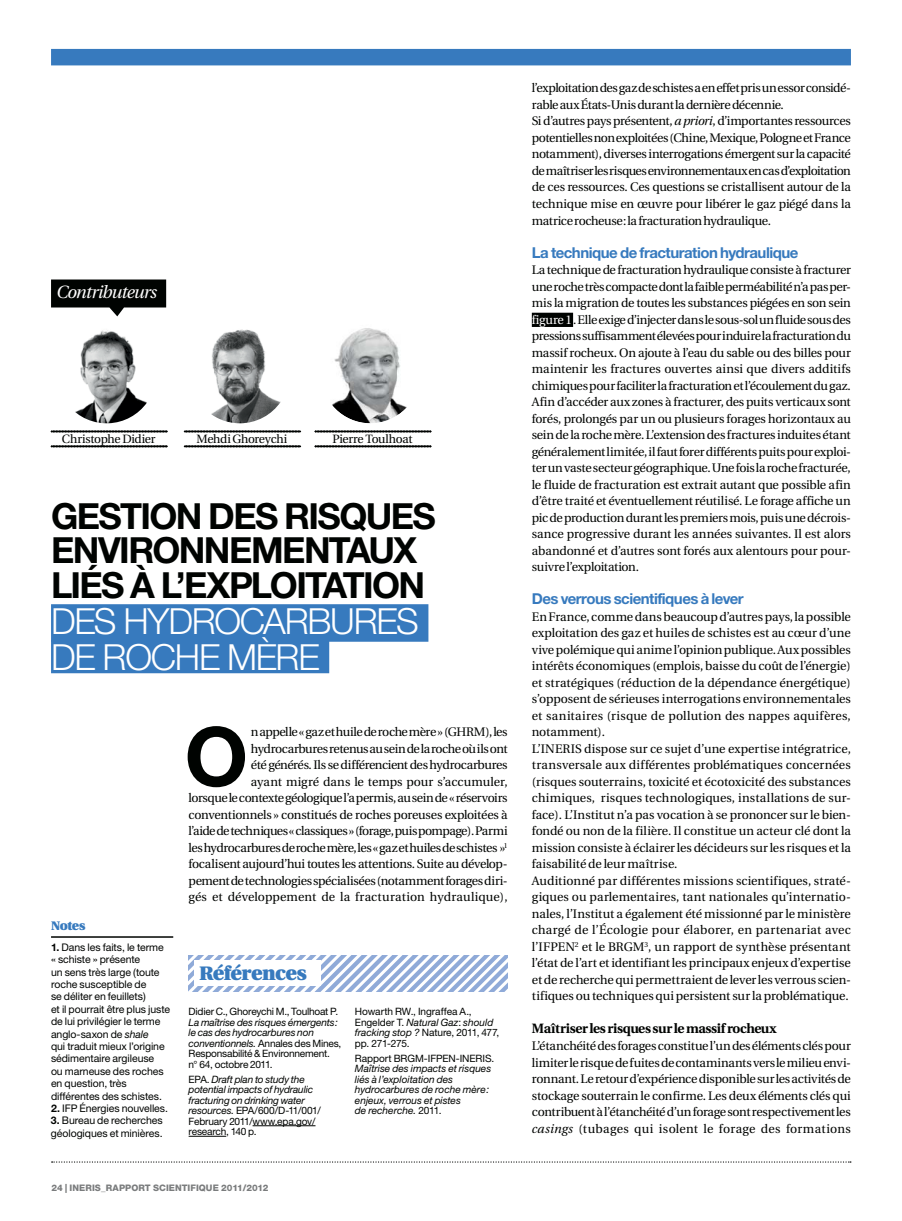
<style>
.page{position:relative;width:902px;height:1221px;background:#fff}
.page>*{position:absolute;margin:0;border:0;box-sizing:border-box;transform-origin:0 0}
.t1{font:700 81.75px "Helvetica Neue CE";color:#000301}
.t2{font:700 36px/34.5px "Helvetica Neue";letter-spacing:-.045em;color:#000301}
.t3{font:300 36px/36px "Helvetica Neue";letter-spacing:-.035em;color:#fff}
.t4{font:900 19.5px "Utopia";letter-spacing:-.03em;color:#377abe}
.t5{font:italic 17.7px "Utopia";letter-spacing:-.05em;color:#fff}
.t6{font:700 15px "Helvetica Neue";letter-spacing:-.035em;color:#377abe}
.t7{font:700 13.5px "Utopia";letter-spacing:-.025em;color:#000301}
.t8{font:12.3px/16.5px "Utopia";letter-spacing:-.01em;color:#000301;text-align:justify}
.t9{font:12.3px/16.5px "Utopia";letter-spacing:-.03em;color:#000301;text-align:right}
.t10{font:900 12.3px "Utopia";letter-spacing:-.03em;color:#377abe}
.t11{font:12px "Utopia";letter-spacing:-.025em;color:#000301}
.t12{font:10.5px/12.5px "Helvetica Neue CE";letter-spacing:-.01em;color:#000301}
.t13{font:italic 10.2px/10.5px "Helvetica Neue CE";letter-spacing:-.01em;color:#000301}
.t14{font:10.2px/10.5px "Helvetica Neue";letter-spacing:-.02em;color:#000301}
.t15{font:800 9px "Helvetica Neue";letter-spacing:.005em;color:#7a7c7d}
.s1{font-family:"Helvetica Neue";font-weight:700}
.s2{font-style:italic}
.s3{font-family:"Helvetica Neue CE";font-style:italic}
.s4{font-family:"Helvetica Neue";font-style:normal}
.s5{color:#fff}
</style>
<div class="page">
<svg style="left:52px;top:1161px;width:798px;height:1px"></svg>
<div style="left:51px;top:49px;width:799px;height:16px;background:#377abe"></div>
<img style="left:75px;top:330px;width:72px;height:93px">
<img style="left:211px;top:329px;width:70px;height:94px">
<img style="left:321px;top:324px;width:99px;height:99px;border-radius:50%">
<svg style="left:51px;top:430px;width:116px;height:2px"></svg>
<svg style="left:184px;top:430px;width:117px;height:2px"></svg>
<svg style="left:315px;top:430px;width:116px;height:2px"></svg>
<svg style="left:51px;top:445px;width:116px;height:2px"></svg>
<svg style="left:184px;top:445px;width:117px;height:2px"></svg>
<svg style="left:315px;top:445px;width:116px;height:2px"></svg>
<div style="left:51px;top:604px;width:377px;height:37px;background:#377abe"></div>
<div style="left:51px;top:640px;width:278px;height:33px;background:#377abe"></div>
<svg style="left:51px;top:279px;width:115px;height:37px"></svg>
<div style="left:531px;top:313px;width:42px;height:14px;background:#000301"></div>
<hr style="left:252px;top:1125px;width:63px;height:1px;background:#000301">
<hr style="left:189px;top:1135px;width:37px;height:1px;background:#000301">
<hr style="left:51px;top:936px;width:122px;height:1px;background:#000301">
<svg style="left:189px;top:955px;width:318px;height:36px"></svg>
<div style="left:195px;top:960px;width:126px;height:25px;background:#fff"></div>
<h3 class="t5" style="left:56px;top:285px;width:102px">Contributeurs</h3>
<p class="t11" style="left:62px;top:434px;width:95px">Christophe Didier</p>
<p class="t11" style="left:196px;top:434px;width:92px">Mehdi Ghoreychi</p>
<p class="t11" style="left:332px;top:434px;width:82px">Pierre Toulhoat</p>
<h2 class="t2" style="left:51px;top:502px;width:386px">GESTION DES RISQUES<br>ENVIRONNEMENTAUX<br>LIÉS À L’EXPLOITATION</h2>
<h2 class="t3" style="left:51px;top:606px;width:369px">DES HYDROCARBURES<br>DE ROCHE MÈRE</h2>
<p class="t10" style="left:51px;top:921px;width:36px">Notes</p>
<p class="t12" style="left:51px;top:942px;width:121px"><span class="s1">1.</span> Dans les faits, le terme « schiste » présente<br>un sens très large (toute roche susceptible de<br>se déliter en feuillets)<br>et il pourrait être plus juste de lui privilégier le terme anglo-saxon de <span class="s2">shale<br></span>qui traduit mieux l’origine sédimentaire argileuse<br>ou marneuse des roches en question, très différentes des schistes.</p>
<p class="t12" style="left:51px;top:1103px;width:118px"><span class="s1">2.</span> IFP Énergies nouvelles.</p>
<p class="t12" style="left:51px;top:1115px;width:113px"><span class="s1">3.</span> Bureau de recherches géologiques et minières.</p>
<h1 class="t1" style="left:184px;top:727px;width:65px">O</h1>
<p class="t9" style="left:188px;top:725px;width:320px">n appelle « gaz et huile de roche mère » (GHRM), les hydrocarbures retenus au sein de la roche où ils ont<br>été générés. Ils se différencient des hydrocarbures<br>ayant migré dans le temps pour s’accumuler,<br>lorsque le contexte géologique l’a permis, au sein de « réservoirs conventionnels » constitués de roches poreuses exploitées à l’aide de techniques « classiques » (forage, puis pompage). Parmi les hydrocarbures de roche mère, les « gaz et huiles de schistes »<sup>1 </sup>focalisent aujourd’hui toutes les attentions. Suite au dévelop&shy;pement de technologies spécialisées (notamment forages diri&shy;gés et développement de la fracturation hydraulique),</p>
<h3 class="t4" style="left:199px;top:965px;width:109px">Références</h3>
<p class="t14" style="left:189px;top:1007px;width:151px">Didier C., Ghoreychi M., Toulhoat P.</p>
<p class="t13" style="left:189px;top:1018px;width:151px">La maîtrise des risques émergents : le cas des hydrocarbures non</p>
<p class="t14" style="left:189px;top:1038px;width:154px"><span class="s3">conventionnels.</span> Annales des Mines,<br>Responsabilité &amp; Environnement. n° 64, octobre 2011.</p>
<p class="t13" style="left:189px;top:1074px;width:126px"><span class="s4">EPA.</span> Draft plan to study the potential impacts of hydraulic fracturing on drinking water</p>
<p class="t14" style="left:189px;top:1106px;width:134px"><span class="s3">resources.</span> EPA/600/D-11/001/<br>February 2011/www.epa.gov/ research, 140 p.</p>
<p class="t14" style="left:355px;top:1007px;width:118px">Howarth RW., Ingraffea A.,</p>
<p class="t13" style="left:355px;top:1018px;width:140px"><span class="s4">Engelder T.</span> Natural Gaz<span class="s4">:</span> should</p>
<p class="t14" style="left:355px;top:1028px;width:146px"><span class="s3">fracking stop ?</span> Nature, 2011, 477, pp. 271-275.</p>
<p class="t14" style="left:355px;top:1053px;width:141px">Rapport BRGM-IFPEN-INERIS.</p>
<p class="t13" style="left:355px;top:1064px;width:138px">Maîtrise des impacts et risques liés à l’exploitation des hydrocarbures de roche mère : enjeux, verrous et pistes<br>de recherche. <span class="s4">2011.</span></p>
<p class="t15" style="left:51px;top:1184px;width:218px">24 | INERIS_RAPPORT SCIENTIFIQUE 2011/2012</p>
<p class="t9" style="left:531px;top:81px;width:320px;text-align:left">l’exploitation des gaz de schistes a en effet pris un essor considé&shy;rable aux États-Unis durant la dernière décennie.<br>Si d’autres pays présentent, <span class="s2">a priori</span>, d’importantes ressources potentielles non exploitées (Chine, Mexique, Pologne et France notamment), diverses interrogations émergent sur la capacité de maîtriser les risques environnementaux en cas d’exploitation de ces ressources. Ces questions se cristallisent autour de la technique mise en œuvre pour libérer le gaz piégé dans la matrice rocheuse : la fracturation hydraulique.</p>
<p class="t6" style="left:531px;top:247px;width:268px">La technique de fracturation hydraulique</p>
<p class="t8" style="left:531px;top:263px;width:320px">La technique de fracturation hydraulique consiste à fracturer une roche très compacte dont la faible perméabilité n’a pas per&shy;mis la migration de toutes les substances piégées en son sein <span class="s5">figure 1</span> . Elle exige d’injecter dans le sous-sol un fluide sous des pressions suffisamment élevées pour induire la fracturation du massif rocheux. On ajoute à l’eau du sable ou des billes pour maintenir les fractures ouvertes ainsi que divers additifs chimiques pour faciliter la fracturation et l’écoulement du gaz.<br>Afin d’accéder aux zones à fracturer, des puits verticaux sont forés, prolongés par un ou plusieurs forages horizontaux au sein de la roche mère. L’extension des fractures induites étant généralement limitée, il faut forer différents puits pour exploi&shy;ter un vaste secteur géographique. Une fois la roche fracturée, le fluide de fracturation est extrait autant que possible afin d’être traité et éventuellement réutilisé. Le forage affiche un pic de production durant les premiers mois, puis une décrois&shy;sance progressive durant les années suivantes. Il est alors abandonné et d’autres sont forés aux alentours pour pour&shy;suivre l’exploitation.</p>
<p class="t6" style="left:531px;top:593px;width:213px">Des verrous scientifiques à lever</p>
<p class="t8" style="left:531px;top:609px;width:320px;text-align:left">En France, comme dans beaucoup d’autres pays, la possible exploitation des gaz et huiles de schistes est au cœur d’une vive polémique qui anime l’opinion publique. Aux possibles intérêts économiques (emplois, baisse du coût de l’énergie) et stratégiques (réduction de la dépendance énergétique) s’opposent de sérieuses interrogations environnementales et sanitaires (risque de pollution des nappes aquifères, notamment).<br>L’INERIS dispose sur ce sujet d’une expertise intégratrice, transversale aux différentes problématiques concernées (risques souterrains, toxicité et écotoxicité des substances chimiques, risques technologiques, installations de sur&shy;face). L’Institut n’a pas vocation à se prononcer sur le bien&shy;fondé ou non de la filière. Il constitue un acteur clé dont la mission consiste à éclairer les décideurs sur les risques et la faisabilité de leur maîtrise.<br>Auditionné par différentes missions scientifiques, straté&shy;giques ou parlementaires, tant nationales qu’internatio&shy;nales, l’Institut a également été missionné par le ministère chargé de l’Écologie pour élaborer, en partenariat avec l’IFPEN<sup>2</sup> et le BRGM<sup>3</sup>, un rapport de synthèse présentant l’état de l’art et identifiant les principaux enjeux d’expertise et de recherche qui permettraient de lever les verrous scien&shy;tifiques ou techniques qui persistent sur la problématique.</p>
<p class="t7" style="left:531px;top:1023px;width:246px">Maîtriser les risques sur le massif rocheux</p>
<p class="t8" style="left:531px;top:1038px;width:320px">L’étanchéité des forages constitue l’un des éléments clés pour limiter le risque de fuites de contaminants vers le milieu envi&shy;ronnant. Le retour d’expérience disponible sur les activités de stockage souterrain le confirme. Les deux éléments clés qui contribuent à l’étanchéité d’un forage sont respectivement les <span class="s2">casings</span> (tubages qui isolent le forage des formations</p>
</div>
